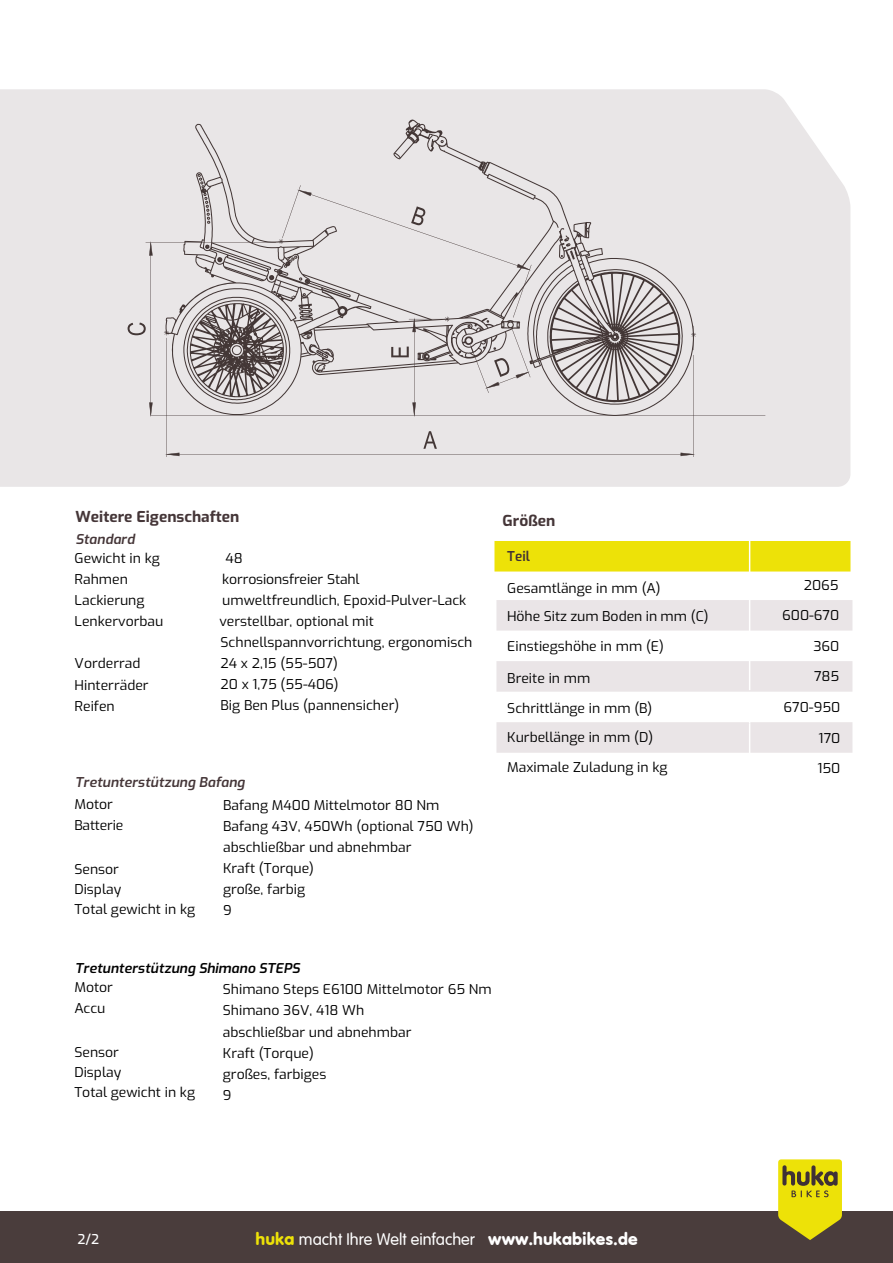
<style>
.page{position:relative;width:893px;height:1263px;background:#fff}
.page>*{position:absolute;margin:0;border:0;box-sizing:border-box;transform-origin:0 0}
.t1{font:16.5px "VAG Rounded";color:#fff}
.t2{font:700 15px "Exo";color:#453638}
.t3{font:13.5px/21px "Exo";color:#000}
.t4{font:13.5px/21px "Exo";color:#000}
.t5{font:italic 600 13.5px "Exo";color:#453638}
.t6{font:italic 600 13.5px "Exo";color:#000}
.t7{font:600 13.5px "Exo";color:#3f3135}
.t8{font:500 13.5px "Exo";color:#fff}
.s1{font-style:inherit}
.s2{font-family:"VAG Rundschrift D";font-size:18px;color:#ede208}
.s3{font-family:"VAG Rundschrift D";font-size:18px}
</style>
<div class="page">
<div style="left:0;top:1212px;width:893px;height:51px;background:#4a3d3c"></div>
<div style="left:0;top:89px;width:850px;height:398px;background:#e9e6e7"></div>
<svg style="left:128px;top:323px;width:18px;height:12px"></svg>
<svg style="left:694px;top:415px;width:71px;height:1px"></svg>
<div style="left:166px;top:416px;width:528px;height:15px;background:#e9e6e7"></div>
<div style="left:165px;top:431px;width:530px;height:25px;background:#e9e6e7"></div>
<svg style="left:149px;top:243px;width:17px;height:172px;background:#e2dedf"></svg>
<svg style="left:166px;top:120px;width:528px;height:296px;background:#dad6d7"></svg>
<svg style="left:243px;top:185px;width:453px;height:208px;background:#d2cecf"></svg>
<svg style="left:778px;top:1159px;width:64px;height:81px;background:#c1b616"></svg>
<div style="left:494px;top:541px;width:356px;height:30px;background:#ede208"></div>
<svg style="left:496px;top:600px;width:356px;height:153px;fill:#eae5e7"></svg>
<hr style="left:748px;top:540px;width:3px;height:108px;background:#fff">
<hr style="left:749px;top:660px;width:1px;height:30px;background:#fff">
<hr style="left:749px;top:693px;width:1px;height:31px;background:#fff">
<hr style="left:749px;top:724px;width:1px;height:30px;background:#fff">
<p class="t2" style="left:76px;top:505px;width:165px">Weitere Eigenschaften</p>
<p class="t5" style="left:75px;top:529px;width:61px">Standard</p>
<p class="t4" style="left:222px;top:546px;width:245px">48<br><span class="s1">korrosions</span>freier <span class="s1">Stahl </span>umweltfreundlich, Epoxid-Pulver-Lack</p>
<p class="t3" style="left:219px;top:609px;width:255px">verstellbar, optional mit<br>Schnellspannvorrichtung<span class="s1">, ergonomisch<br></span>24 x 2,15 (55-507)<br>20 x 1,75 (55-406)<br>Big Ben <span class="s1">Plus (pannensicher)</span></p>
<p class="t3" style="left:75px;top:547px;width:87px">Gewicht <span class="s1">in kg<br></span>Rahmen</p>
<p class="t4" style="left:75px;top:589px;width:71px">Lackierung</p>
<p class="t3" style="left:75px;top:610px;width:90px">Lenkervorbau</p>
<p class="t3" style="left:75px;top:652px;width:76px">Vorderrad<br>Hinterräder</p>
<p class="t4" style="left:75px;top:694px;width:42px">Reifen</p>
<p class="t5" style="left:75px;top:772px;width:172px">Tretunterstützung Bafang</p>
<p class="t3" style="left:74px;top:792px;width:50px">Motor<br>Batterie</p>
<p class="t3" style="left:74px;top:858px;width:122px;line-height:20.2px">Sensor<br>Display<br><span class="s1">Total g</span>ewicht <span class="s1">in kg</span></p>
<p class="t3" style="left:223px;top:794px;width:252px">Bafang M400 Mittelmotor 8<span class="s1">0</span> Nm<br>Bafang 43V, 450Wh (optional 750 Wh) abschließbar und abnehmbar<br>Kraft (Torque)<br>große, farbig<br>9</p>
<p class="t2" style="left:502px;top:509px;width:54px">Größen</p>
<p class="t7" style="left:507px;top:546px;width:24px">Teil</p>
<p class="t3" style="left:507px;top:577px;width:155px">Gesamtlänge in mm (A)</p>
<p class="t4" style="left:804px;top:574px;width:36px">2065</p>
<p class="t3" style="left:507px;top:605px;width:203px">Höhe Sitz zum Boden in mm (C)</p>
<p class="t3" style="left:507px;top:635px;width:158px">Einstiegshöhe in mm (E)</p>
<p class="t4" style="left:782px;top:604px;width:59px">600-670</p>
<p class="t4" style="left:813px;top:635px;width:28px">360</p>
<p class="t4" style="left:814px;top:665px;width:27px">785</p>
<p class="t3" style="left:507px;top:666px;width:85px">Breite in mm</p>
<p class="t3" style="left:507px;top:697px;width:147px">Schrittlänge in mm (B)</p>
<p class="t4" style="left:507px;top:726px;width:147px">Kurbellänge in mm (D)</p>
<p class="t4" style="left:507px;top:756px;width:162px">Maximale Zuladung in kg</p>
<p class="t4" style="left:783px;top:696px;width:58px">670-950</p>
<p class="t4" style="left:819px;top:726px;width:23px">170</p>
<p class="t4" style="left:817px;top:757px;width:25px">150</p>
<p class="t6" style="left:75px;top:958px;width:227px">Tretunterstützung Shimano STEPS</p>
<p class="t3" style="left:74px;top:975px;width:40px">Motor</p>
<p class="t4" style="left:74px;top:996px;width:32px">Accu</p>
<p class="t3" style="left:74px;top:1041px;width:122px;line-height:20.2px">Sensor<br>Display<br><span class="s1">Tota</span>l <span class="s1">g</span>ewicht <span class="s1">in kg</span></p>
<p class="t3" style="left:223px;top:978px;width:270px">Shimano Steps E6100 Mittelmotor 65 Nm</p>
<p class="t4" style="left:223px;top:999px;width:143px">Shimano 36V, 418 Wh</p>
<p class="t3" style="left:223px;top:1020px;width:190px">abschließbar und abnehmbar<br>Kraft (Torque)<br>großes, farbiges<br>9</p>
<p class="t8" style="left:78px;top:1229px;width:23px">2/2</p>
<p class="t1" style="left:256px;top:1230px;width:383px"><span class="s2">huka</span> macht Ihre Welt einfacher <span class="s3">www.hukabikes.de</span></p>
</div>
